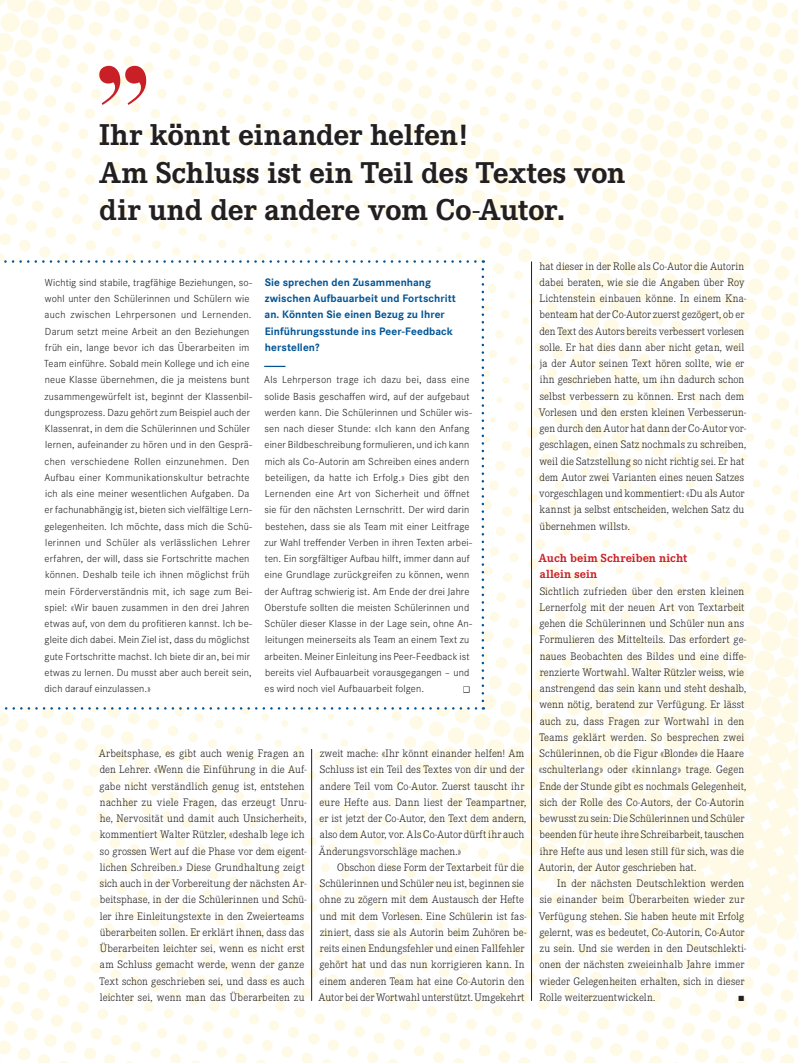
<style>
.page{position:relative;width:798px;height:1063px;background:#fff}
.page>*{position:absolute;margin:0;border:0;box-sizing:border-box;transform-origin:0 0}
.t1{font:700 31.25px/37.5px "Corporate E";letter-spacing:-.01em;color:#231f20}
.t2{font:700 12.25px/16.2px "Corporate E";letter-spacing:.01em;color:#c82026}
.t3{font:300 11.25px/16.2px "Corporate E";letter-spacing:.01em;color:#231f20}
.t4{font:700 11.25px/16.2px "Corporate S";letter-spacing:.005em;color:#005495}
.t5{font:300 10.62px/16.2px "Corporate S";letter-spacing:.015em;color:#231f20}
.t6{font:7.5px "Zapf Dingbats ITC";color:#fff}
.t7{font:7.5px "Zapf Dingbats ITC";color:#231f20}
</style>
<div class="page">
<img style="left:0;top:0;width:797px;height:1063px">
<div style="left:0;top:262px;width:482px;height:446px;background:#fff"></div>
<svg style="left:0;top:707px;width:483px;height:3px"></svg>
<svg style="left:481px;top:260px;width:3px;height:441px"></svg>
<svg style="left:0;top:260px;width:475px;height:3px"></svg>
<svg style="left:264px;top:366px;width:21px;height:1px"></svg>
<svg style="left:463px;top:687px;width:6px;height:6px"></svg>
<hr style="left:311px;top:749px;width:1px;height:252px;background:#231f20">
<hr style="left:531px;top:262px;width:1px;height:739px;background:#231f20">
<svg style="left:99px;top:66px;width:47px;height:39px"></svg>
<h1 class="t1" style="left:99px;top:117px;width:527px">Ihr könnt einander helfen!<br>Am Schluss ist ein Teil des Textes von dir und der andere vom Co-Autor.</h1>
<p class="t5" style="left:44px;top:274px;width:209px">Wichtig sind stabile, tragfähige Beziehungen, so&shy;wohl unter den Schülerinnen und Schülern wie auch zwischen Lehrpersonen und Lernenden.<br>Darum setzt meine Arbeit an den Beziehungen früh ein, lange bevor ich das Überarbeiten im Team einführe. Sobald mein Kollege und ich eine neue Klasse übernehmen, die ja meistens bunt zusammengewürfelt ist, beginnt der Klassenbil&shy;dungsprozess. Dazu gehört zum Beispiel auch der Klassenrat, in dem die Schülerinnen und Schüler lernen, aufeinander zu hören und in den Gesprä&shy;chen verschiedene Rollen einzunehmen. Den Aufbau einer Kommunikationskultur betrachte ich als eine meiner wesentlichen Aufgaben. Da er fachunabhängig ist, bieten sich vielfältige Lern&shy;gelegenheiten. Ich möchte, dass mich die Schü&shy;lerinnen und Schüler als verlässlichen Lehrer erfahren, der will, dass sie Fortschritte machen können. Deshalb teile ich ihnen möglichst früh mein Förderverständnis mit, ich sage zum Bei&shy;spiel: «Wir bauen zusammen in den drei Jahren etwas auf, von dem du profitieren kannst. Ich be&shy;gleite dich dabei. Mein Ziel ist, dass du möglichst gute Fortschritte machst. Ich biete dir an, bei mir etwas zu lernen. Du musst aber auch bereit sein, dich darauf einzulassen.»</p>
<p class="t4" style="left:264px;top:274px;width:193px">Sie sprechen den Zusammenhang zwischen Aufbauarbeit und Fortschritt an. Könnten Sie einen Bezug zu Ihrer<br>Einführungsstunde ins Peer-Feedback herstellen?</p>
<p class="t5" style="left:264px;top:372px;width:209px">Als Lehrperson trage ich dazu bei, dass eine solide Basis geschaffen wird, auf der aufgebaut werden kann. Die Schülerinnen und Schüler wis&shy;sen nach dieser Stunde: «Ich kann den Anfang einer Bildbeschreibung formulieren, und ich kann mich als Co-Autorin am Schreiben eines andern beteiligen, da hatte ich Erfolg.» Dies gibt den Lernenden eine Art von Sicherheit und öffnet sie für den nächsten Lernschritt. Der wird darin bestehen, dass sie als Team mit einer Leitfrage zur Wahl treffender Verben in ihren Texten arbei&shy;ten. Ein sorgfältiger Aufbau hilft, immer dann auf eine Grundlage zurückgreifen zu können, wenn der Auftrag schwierig ist. Am Ende der drei Jahre Oberstufe sollten die meisten Schülerinnen und Schüler dieser Klasse in der Lage sein, ohne An&shy;leitungen meinerseits als Team an einem Text zu arbeiten. Meiner Einleitung ins Peer-Feedback ist bereits viel Aufbauarbeit vorausgegangen – und es wird noch viel Aufbauarbeit folgen.</p>
<p class="t6" style="left:463px;top:686px;width:7px">■</p>
<p class="t3" style="left:99px;top:746px;width:209px">Arbeitsphase, es gibt auch wenig Fragen an den Lehrer. «Wenn die Einführung in die Auf&shy;gabe nicht verständlich genug ist, entstehen nachher zu viele Fragen, das erzeugt Unru&shy;he, Nervosität und damit auch Unsicherheit», kommentiert Walter Rützler, «deshalb lege ich so grossen Wert auf die Phase vor dem eigent&shy;lichen Schreiben.» Diese Grundhaltung zeigt sich auch in der Vorbereitung der nächsten Ar&shy;beitsphase, in der die Schülerinnen und Schü&shy;ler ihre Einleitungstexte in den Zweierteams überarbeiten sollen. Er erklärt ihnen, dass das Überarbeiten leichter sei, wenn es nicht erst am Schluss gemacht werde, wenn der ganze Text schon geschrieben sei, und dass es auch leichter sei, wenn man das Überarbeiten zu</p>
<p class="t3" style="left:319px;top:746px;width:209px">zweit mache: «Ihr könnt einander helfen! Am Schluss ist ein Teil des Textes von dir und der andere Teil vom Co-Autor. Zuerst tauscht ihr eure Hefte aus. Dann liest der Teampartner, er ist jetzt der Co-Autor, den Text dem andern, also dem Autor, vor. Als Co-Autor dürft ihr auch Änderungsvorschläge machen.»</p>
<p class="t3" style="left:318px;top:859px;width:209px;text-indent:19px">Obschon diese Form der Textarbeit für die Schülerinnen und Schüler neu ist, beginnen sie ohne zu zögern mit dem Austausch der Hefte und mit dem Vorlesen. Eine Schülerin ist fas&shy;ziniert, dass sie als Autorin beim Zuhören be&shy;reits einen Endungsfehler und einen Fallfehler gehört hat und das nun korrigieren kann. In einem anderen Team hat eine Co-Autorin den Autor bei der Wortwahl unterstützt. Umgekehrt</p>
<p class="t3" style="left:538px;top:258px;width:209px">hat dieser in der Rolle als Co-Autor die Autorin dabei beraten, wie sie die Angaben über Roy Lichtenstein einbauen könne. In einem Kna&shy;benteam hat der Co-Autor zuerst gezögert, ob er den Text des Autors bereits verbessert vorlesen solle. Er hat dies dann aber nicht getan, weil ja der Autor seinen Text hören sollte, wie er ihn geschrieben hatte, um ihn dadurch schon selbst verbessern zu können. Erst nach dem Vorlesen und den ersten kleinen Verbesserun&shy;gen durch den Autor hat dann der Co-Autor vor&shy;geschlagen, einen Satz nochmals zu schreiben, weil die Satzstellung so nicht richtig sei. Er hat dem Autor zwei Varianten eines neuen Satzes vorgeschlagen und kommentiert: «Du als Autor kannst ja selbst entscheiden, welchen Satz du übernehmen willst».</p>
<p class="t2" style="left:538px;top:550px;width:150px">Auch beim Schreiben nicht allein sein</p>
<p class="t3" style="left:538px;top:583px;width:209px">Sichtlich zufrieden über den ersten kleinen Lernerfolg mit der neuen Art von Textarbeit gehen die Schülerinnen und Schüler nun ans Formulieren des Mittelteils. Das erfordert ge&shy;naues Beobachten des Bildes und eine diffe&shy;renzierte Wortwahl. Walter Rützler weiss, wie anstrengend das sein kann und steht deshalb, wenn nötig, beratend zur Verfügung. Er lässt auch zu, dass Fragen zur Wortwahl in den Teams geklärt werden. So besprechen zwei Schülerinnen, ob die Figur «Blonde» die Haare «schulterlang» oder «kinnlang» trage. Gegen Ende der Stunde gibt es nochmals Gelegenheit, sich der Rolle des Co-Autors, der Co-Autorin bewusst zu sein: Die Schülerinnen und Schüler beenden für heute ihre Schreibarbeit, tauschen ihre Hefte aus und lesen still für sich, was die Autorin, der Autor geschrieben hat.</p>
<p class="t3" style="left:538px;top:875px;width:209px;text-indent:18px">In der nächsten Deutschlektion werden sie einander beim Überarbeiten wieder zur Verfügung stehen. Sie haben heute mit Erfolg gelernt, was es bedeutet, Co-Autorin, Co-Autor zu sein. Und sie werden in den Deutschlekti&shy;onen der nächsten zweieinhalb Jahre immer wieder Gelegenheiten erhalten, sich in dieser Rolle weiterzuentwickeln.</p>
<p class="t7" style="left:738px;top:995px;width:7px">■</p>
</div>
